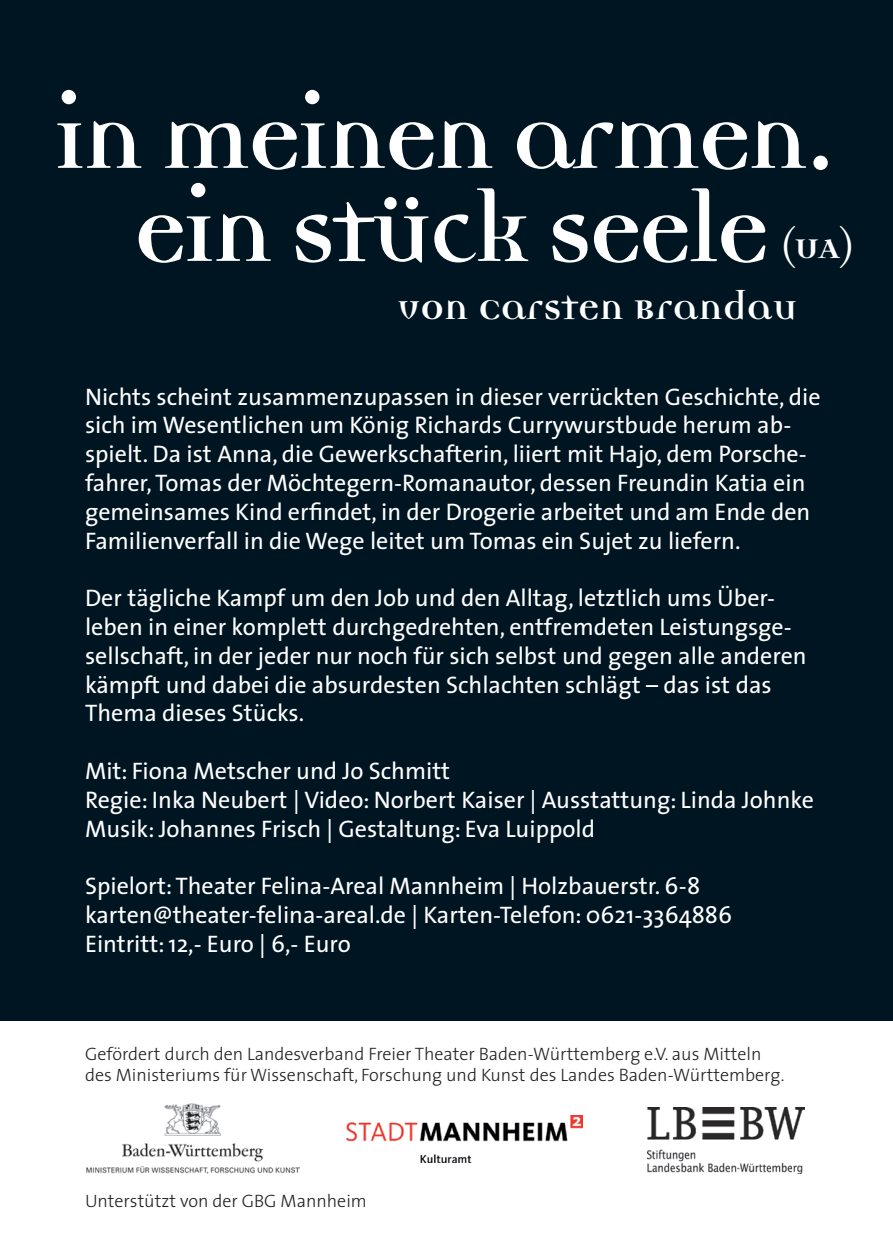
<style>
.page{position:relative;width:893px;height:1259px;background:#fff}
.page>*{position:absolute;margin:0;border:0;box-sizing:border-box;transform-origin:0 0}
.t1{font:700 109.2px/93px "Democratica";letter-spacing:-.03em;color:#fff;text-align:center}
.t2{font:700 43.8px "Democratica";color:#fff}
.t3{font:24px/28.8px "The Sans";color:#fff}
.t4{font:300 18px/21.6px "The Sans";color:#231f20}
</style>
<div class="page">
<img style="left:86px;top:1103px;width:213px;height:70px">
<img style="left:648px;top:1108px;width:157px;height:65px">
<img style="left:346px;top:1115px;width:236px;height:47px">
<div style="left:0;top:0;width:893px;height:1020px;background:#001522"></div>
<h1 class="t1" style="left:54px;top:100px;width:784px">in meinen armen. ein stück seele</h1>
<h2 class="t2" style="left:398px;top:286px;width:401px">von Carsten Brandau</h2>
<h2 class="t2" style="left:783px;top:225px;width:70px">(UA)</h2>
<p class="t3" style="left:85px;top:381px;width:737px">Nichts scheint zusammenzupassen in dieser verrückten Geschichte, die sich im Wesentlichen um König Richards Currywurstbude herum ab&shy;spielt. Da ist Anna, die Gewerkschafterin, liiert mit Hajo, dem Porsche&shy;fahrer, Tomas der Möchtegern-Romanautor, dessen Freundin Katia ein gemeinsames Kind erfindet, in der Drogerie arbeitet und am Ende den Familienverfall in die Wege leitet um Tomas ein Sujet zu liefern.</p>
<p class="t3" style="left:85px;top:583px;width:723px">Der tägliche Kampf um den Job und den Alltag, letztlich ums Über&shy;leben in einer komplett durchgedrehten, entfremdeten Leistungsge&shy;sellschaft, in der jeder nur noch für sich selbst und gegen alle anderen kämpft und dabei die absurdesten Schlachten schlägt – das ist das Thema dieses Stücks.</p>
<p class="t3" style="left:85px;top:756px;width:731px">Mit: Fiona Metscher und Jo Schmitt<br>Regie: Inka Neubert | Video: Norbert Kaiser | Ausstattung: Linda Johnke<br>Musik: Johannes Frisch | Gestaltung: Eva Luippold</p>
<p class="t3" style="left:85px;top:871px;width:649px">Spielort: Theater Felina-Areal Mannheim | Holzbauerstr. 6-8 karten@theater-felina-areal.de | Karten-Telefon: 0621-3364886<br>Eintritt: 12,- Euro | 6,- Euro</p>
<p class="t4" style="left:85px;top:1042px;width:701px">Gefördert durch den Landesverband Freier Theater Baden-Württemberg e.V. aus Mitteln des Ministeriums für Wissenschaft, Forschung und Kunst des Landes Baden-Württemberg.</p>
<p class="t4" style="left:85px;top:1189px;width:283px">Unterstützt von der GBG Mannheim</p>
</div>
